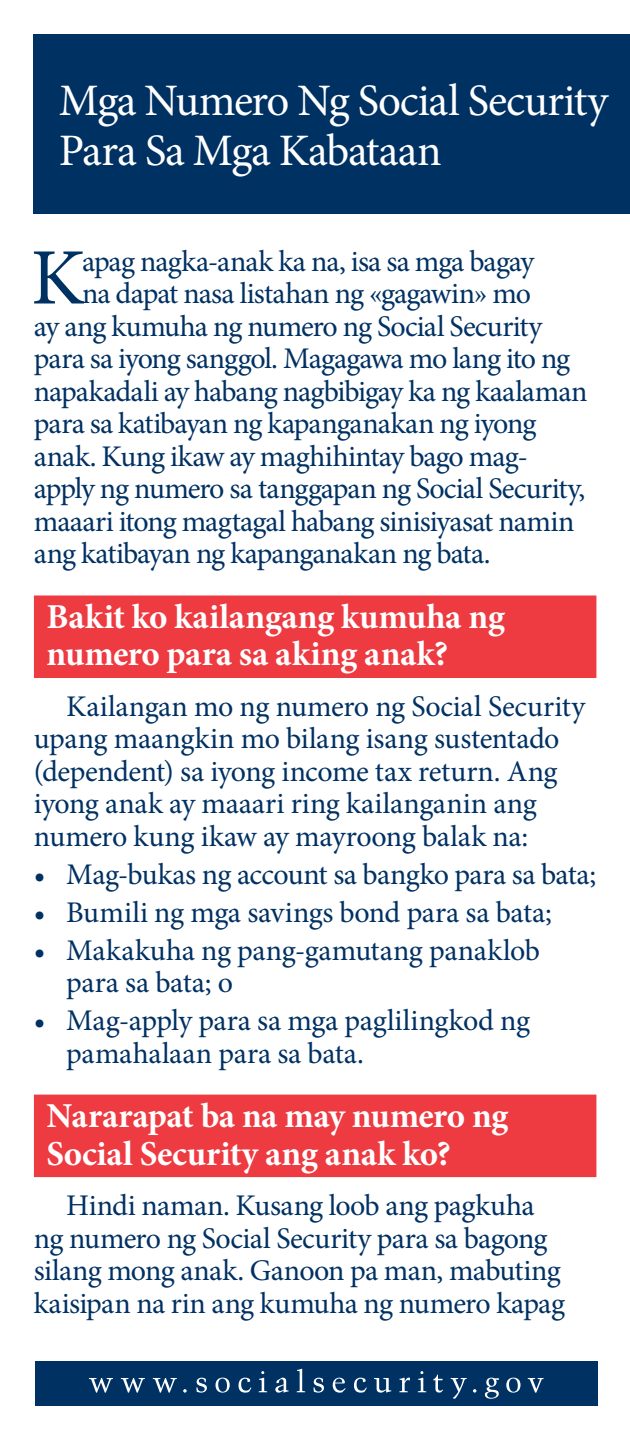
<style>
.page{position:relative;width:630px;height:1440px;background:#fff}
.page>*{position:absolute;margin:0;border:0;box-sizing:border-box;transform-origin:0 0}
.Intro_Paragraph{font:80px "Minion Pro";color:#003163}
.t1{font:45px/50px "Minion Pro";letter-spacing:-.025em;color:#fff}
.H1-2{font:700 35px/37.5px "Minion Pro";letter-spacing:-.01em;color:#fff}
.Paragraph{font:30px/32.5px "Minion Pro";letter-spacing:-.015em;color:#003163}
.Intro_Paragraph-2{font:30px "Minion Pro";letter-spacing:-.035em;color:#003163}
</style>
<div class="page">
<div style="left:35px;top:1361px;width:563px;height:45px;background:#003163"></div>
<svg style="left:89px;top:1369px;width:455px;height:30px"></svg>
<div style="left:34px;top:34px;width:596px;height:180px;background:#003163"></div>
<div style="left:34px;top:596px;width:562px;height:82px;background:#ee3a41"></div>
<div style="left:34px;top:1095px;width:562px;height:82px;background:#ee3a41"></div>
<h2 class="t1" style="left:59px;top:76px;width:551px">Mga Numero Ng Social Security<br>Para Sa Mga Kabataan</h2>
<p class="Intro_Paragraph" style="left:31px;top:224px;width:55px">K</p>
<p class="Intro_Paragraph-2" style="left:82px;top:241px;width:454px">apag nagka-anak ka na, isa sa mga bagay</p>
<p class="Intro_Paragraph-2" style="left:82px;top:274px;width:451px">na dapat nasa listahan ng «gagawin» mo</p>
<p class="Intro_Paragraph-2" style="left:34px;top:306px;width:510px">ay ang kumuha ng numero ng Social Security</p>
<p class="Intro_Paragraph-2" style="left:34px;top:339px;width:538px">para sa iyong sanggol. Magagawa mo lang ito ng</p>
<p class="Intro_Paragraph-2" style="left:34px;top:371px;width:555px">napakadali ay habang nagbibigay ka ng kaalaman</p>
<p class="Intro_Paragraph-2" style="left:34px;top:404px;width:504px">para sa katibayan ng kapanganakan ng iyong</p>
<p class="Intro_Paragraph-2" style="left:34px;top:436px;width:496px">anak. Kung ikaw ay maghihintay bago mag-</p>
<p class="Intro_Paragraph-2" style="left:34px;top:469px;width:553px">apply ng numero sa tanggapan ng Social Security,</p>
<p class="Intro_Paragraph-2" style="left:34px;top:501px;width:542px">maaari itong magtagal habang sinisiyasat namin</p>
<p class="Intro_Paragraph-2" style="left:34px;top:534px;width:458px">ang katibayan ng kapanganakan ng bata.</p>
<h1 class="H1-2" style="left:47px;top:598px;width:460px">Bakit ko kailangang kumuha ng numero para sa aking anak?</h1>
<p class="Paragraph" style="left:34px;top:690px;width:553px;text-indent:32px">Kailangan mo ng numero ng Social Security upang maangkin mo bilang isang sustentado (dependent) sa iyong income tax return. Ang iyong anak ay maaari ring kailanganin ang numero kung ikaw ay mayroong balak na:</p>
<p class="Paragraph" style="left:34px;top:858px;width:564px">• Mag-bukas ng account sa bangko para sa bata;</p>
<p class="Paragraph" style="left:34px;top:896px;width:520px">• Bumili ng mga savings bond para sa bata;</p>
<p class="Paragraph" style="left:66px;top:934px;width:475px;text-indent:-32px">• Makakuha ng pang-gamutang panaklob para sa bata; o</p>
<p class="Paragraph" style="left:66px;top:1004px;width:465px;text-indent:-32px">• Mag-apply para sa mga paglilingkod ng pamahalaan para sa bata.</p>
<h1 class="H1-2" style="left:47px;top:1097px;width:463px">Nararapat ba na may numero ng<br>Social Security ang anak ko?</h1>
<p class="Paragraph" style="left:34px;top:1189px;width:533px;text-align:center">Hindi naman. Kusang loob ang pagkuha<br>ng numero ng Social Security para sa bagong silang mong anak. Ganoon pa man, mabuting kaisipan na rin ang kumuha ng numero kapag</p>
</div>
